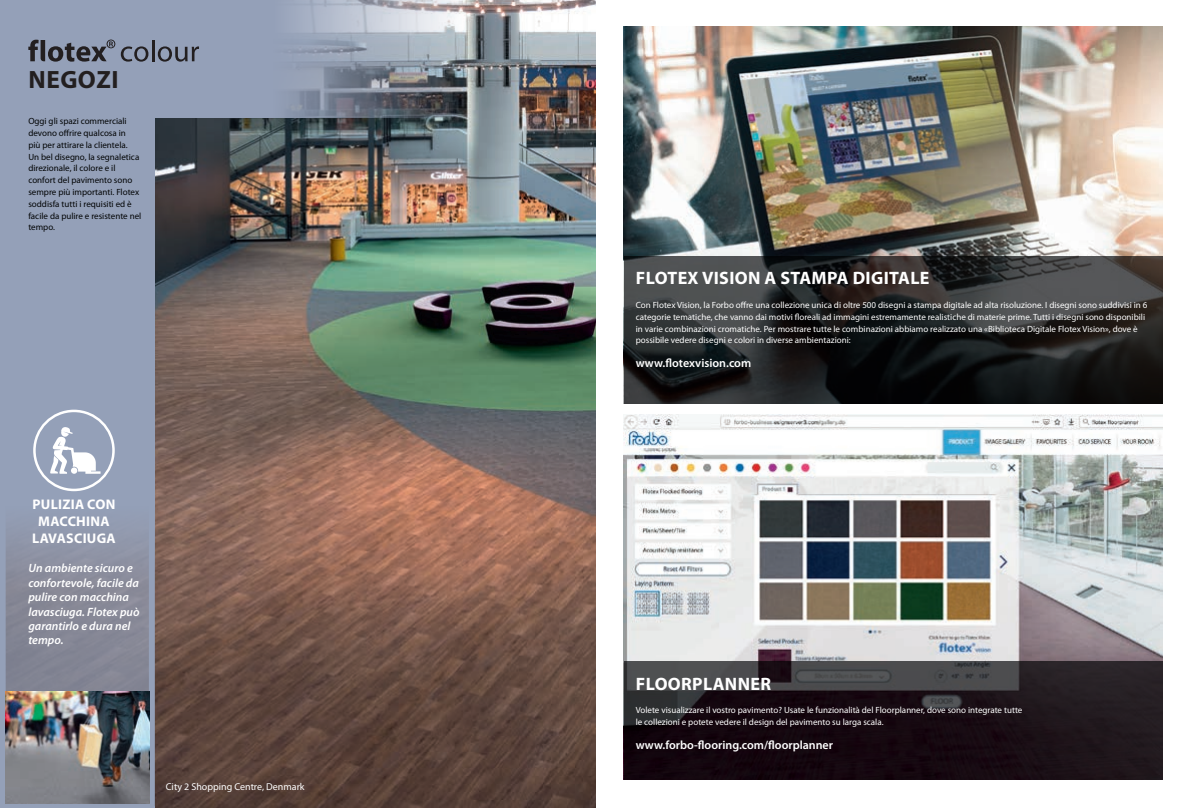
<style>
.page{position:relative;width:1191px;height:808px;background:#fff}
.page>*{position:absolute;margin:0;border:0;box-sizing:border-box;transform-origin:0 0}
.t1{font:700 25.1px "Myriad Pro";letter-spacing:.02em;color:#231f20}
.t2{font:700 18px "Myriad Pro";letter-spacing:.02em;color:#fff}
.t3{font:700 14px/16.8px "Myriad Pro";letter-spacing:.02em;color:#fff;text-align:center}
.t4{font:italic 600 12px/14.4px "Myriad Pro";color:#fff}
.t5{font:600 12px "Myriad Pro";color:#fff}
.t6{font:10px "Myriad Pro";color:#fff}
.t7{font:9px/11.8px "Myriad Pro";color:#fff}
.t8{font:9px/11.8px "Myriad Pro";color:#020405}
</style>
<div class="page">
<img style="left:154px;top:0;width:441px;height:808px">
<div style="left:0;top:0;width:154px;height:598px;background:#94a0b8"></div>
<svg style="left:34px;top:0;width:428px;height:117px;fill:#94a0b8"></svg>
<img style="left:624px;top:26px;width:538px;height:231px">
<img style="left:624px;top:415px;width:538px;height:246px">
<svg style="left:624px;top:257px;width:538px;height:147px;background:#262727"></svg>
<svg style="left:624px;top:661px;width:538px;height:119px;background:#22191f"></svg>
<svg style="left:7px;top:528px;width:140px;height:164px;background:#888a99"></svg>
<div style="left:0;top:406px;width:154px;height:402px;border:6px solid #94a0b8"></div>
<img style="left:6px;top:692px;width:143px;height:111px">
<svg style="left:28px;top:40px;width:87px;height:22px"></svg>
<svg style="left:121px;top:46px;width:27px;height:16px"></svg>
<hr style="left:152px;top:40px;width:2px;height:21px;background:#231f20">
<svg style="left:158px;top:46px;width:41px;height:16px"></svg>
<svg style="left:50px;top:427px;width:51px;height:47px"></svg>
<div style="left:71px;top:467px;width:6px;height:7px;background:#fff;border-radius:50%"></div>
<div style="left:33px;top:410px;width:82px;height:81px;border:3px solid #fff;border-radius:50%"></div>
<h1 class="t1" style="left:29px;top:63px;width:92px">NEGOZI</h1>
<p class="t8" style="left:28px;top:115px;width:114px">Oggi gli spazi commerciali devono offrire qualcosa in<br>più per attirare la clientela.<br>Un bel disegno, la segnaletica direzionale, il colore e il confort del pavimento sono sempre più importanti. Flotex soddisfa tutti i requisiti ed è facile da pulire e resistente nel tempo.</p>
<h3 class="t3" style="left:32px;top:496px;width:85px">PULIZIA CON<br>MACCHINA<br>LAVASCIUGA</h3>
<h3 class="t4" style="left:28px;top:561px;width:113px">Un ambiente sicuro e confortevole, facile da pulire con macchina lavasciuga. Flotex può garantirlo e dura nel tempo.</h3>
<p class="t6" style="left:166px;top:780px;width:140px">City 2 Shopping Centre, Denmark</p>
<h2 class="t2" style="left:636px;top:267px;width:295px">FLOTEX VISION A STAMPA DIGITALE</h2>
<p class="t7" style="left:636px;top:299px;width:513px">Con Flotex Vision, la Forbo offre una collezione unica di oltre 500 disegni a stampa digitale ad alta risoluzione. I disegni sono suddivisi in 6 categorie tematiche, che vanno dai motivi floreali ad immagini estremamente realistiche di materie prime. Tutti i disegni sono disponibili in varie combinazioni cromatiche. Per mostrare tutte le combinazioni abbiamo realizzato una «Biblioteca Digitale Flotex Vision», dove è possibile vedere disegni e colori in diverse ambientazioni:</p>
<h3 class="t5" style="left:636px;top:355px;width:117px">www.flotexvision.com</h3>
<h2 class="t2" style="left:636px;top:672px;width:137px">FLOORPLANNER</h2>
<p class="t7" style="left:636px;top:704px;width:388px">Volete visualizzare il vostro pavimento? Usate le funzionalità del Floorplanner, dove sono integrate tutte le collezioni e potete vedere il design del pavimento su larga scala.</p>
<h3 class="t5" style="left:636px;top:737px;width:199px">www.forbo-flooring.com/floorplanner</h3>
</div>
